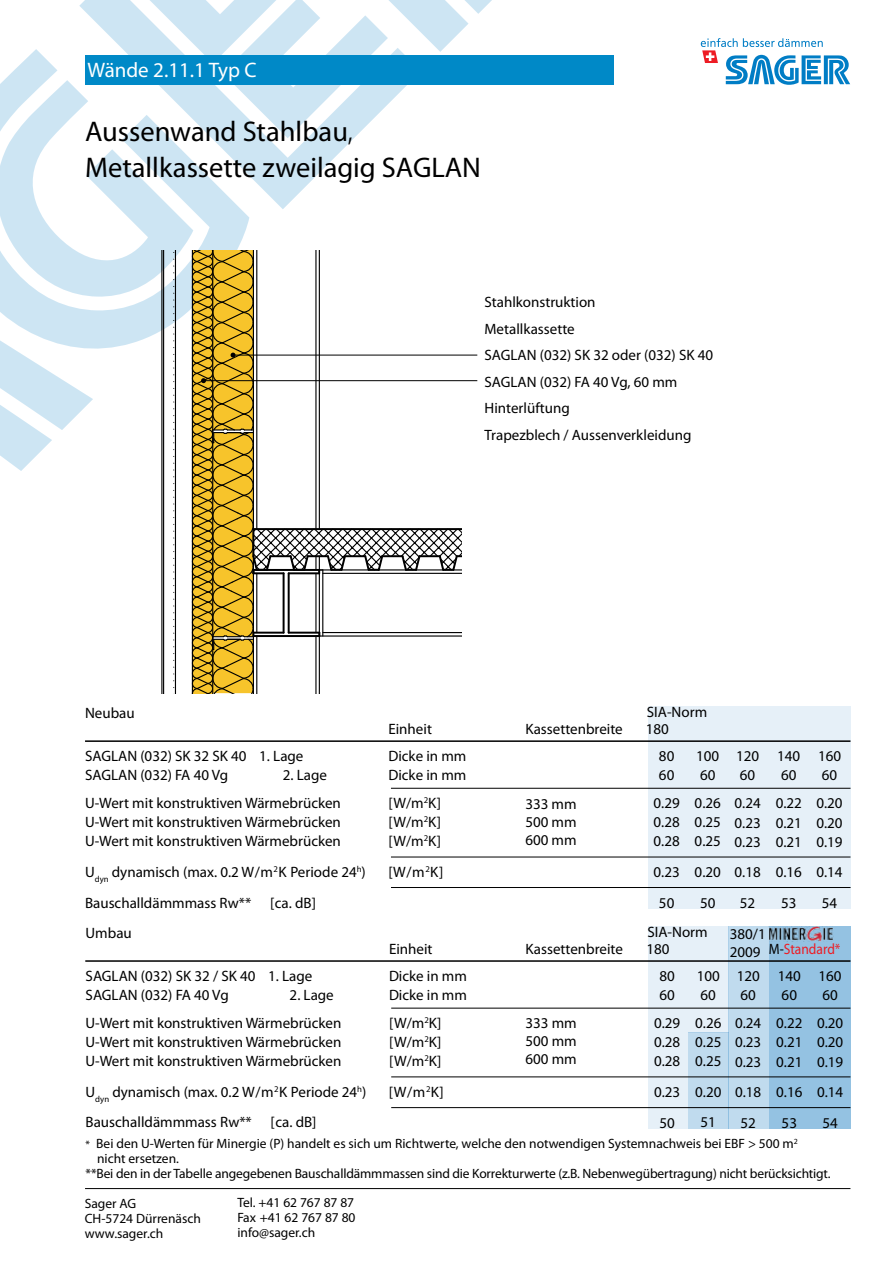
<style>
.page{position:relative;width:893px;height:1263px;background:#fff}
.page>*{position:absolute;margin:0;border:0;box-sizing:border-box;transform-origin:0 0}
.t1{font:28.5px/36px "Myriad Pro";color:#000}
.t2{font:21px "Myriad Pro";color:#fff}
.t3{font:15px/19px "Myriad Pro";color:#000}
.t4{font:15px "Myriad Pro";color:#ed1c24;scale:.9 1}
.t5{font:13.5px/15px "Myriad Pro";color:#000}
.s1{color:#000}
.s2{font-size:10.8px}
</style>
<div class="page">
<hr style="left:85px;top:1188px;width:765px;height:1px;background:#000">
<div style="left:648px;top:706px;width:202px;height:203px;background:#e6f0f8"></div>
<div style="left:769px;top:926px;width:81px;height:203px;background:#94c2e2"></div>
<div style="left:728px;top:926px;width:41px;height:203px;background:#c0dbee"></div>
<div style="left:688px;top:926px;width:40px;height:106px;background:#e6f0f8"></div>
<div style="left:688px;top:1032px;width:40px;height:97px;background:#c0dbee"></div>
<div style="left:648px;top:926px;width:40px;height:203px;background:#e6f0f8"></div>
<hr style="left:85px;top:960px;width:765px;height:2px;background:#000">
<hr style="left:391px;top:1008px;width:459px;height:1px;background:#000">
<hr style="left:391px;top:1077px;width:459px;height:1px;background:#000">
<hr style="left:391px;top:1107px;width:459px;height:1px;background:#000">
<img style="left:769px;top:926px;width:64px;height:15px">
<hr style="left:85px;top:740px;width:765px;height:2px;background:#000">
<hr style="left:391px;top:788px;width:459px;height:1px;background:#000">
<hr style="left:391px;top:857px;width:459px;height:1px;background:#000">
<hr style="left:391px;top:887px;width:459px;height:1px;background:#000">
<svg style="left:0;top:0;width:492px;height:694px"></svg>
<div style="left:85px;top:55px;width:529px;height:30px;background:#0089c7"></div>
<svg style="left:701px;top:38px;width:149px;height:47px"></svg>
<h2 class="t2" style="left:88px;top:57px;width:171px">Wände 2.11.1 Typ C</h2>
<h1 class="t1" style="left:85px;top:113px;width:397px">Aussenwand Stahlbau,<br>Metallkassette zweilagig SAGLAN</h1>
<p class="t3" style="left:484px;top:289px;width:230px;line-height:26.4px">Stahlkonstruktion<br>Metallkassette<br>SAGLAN (032) SK 32 oder (032) SK 40<br>SAGLAN (032) FA 40 Vg, 60 mm<br>Hinterlüftung<br>Trapezblech / Aussenverkleidung</p>
<p class="t3" style="left:85px;top:703px;width:51px">Neubau</p>
<p class="t3" style="left:388px;top:719px;width:45px">Einheit</p>
<p class="t3" style="left:85px;top:746px;width:220px">SAGLAN (032) SK 32 SK 40 1. Lage</p>
<p class="t3" style="left:388px;top:746px;width:79px">Dicke in mm</p>
<p class="t3" style="left:85px;top:765px;width:145px">SAGLAN (032) FA 40 Vg</p>
<p class="t3" style="left:283px;top:765px;width:46px">2. Lage</p>
<p class="t3" style="left:388px;top:765px;width:79px">Dicke in mm</p>
<p class="t3" style="left:85px;top:793px;width:257px">U-Wert mit konstruktiven Wärmebrücken</p>
<p class="t3" style="left:388px;top:793px;width:54px">[W/m<sup>2</sup>K]</p>
<p class="t3" style="left:85px;top:812px;width:257px">U-Wert mit konstruktiven Wärmebrücken</p>
<p class="t3" style="left:388px;top:812px;width:54px">[W/m<sup>2</sup>K]</p>
<p class="t3" style="left:85px;top:831px;width:257px">U-Wert mit konstruktiven Wärmebrücken</p>
<p class="t3" style="left:388px;top:831px;width:54px">[W/m<sup>2</sup>K]</p>
<p class="t3" style="left:85px;top:862px;width:282px">U<sub>dyn</sub> dynamisch (max. 0.2 W/m<sup>2</sup>K Periode 24<sup>h</sup>)</p>
<p class="t3" style="left:388px;top:862px;width:56px">[W/m<sup>2</sup>K]</p>
<p class="t3" style="left:85px;top:893px;width:232px">Bauschalldämmmass Rw** [ca. dB]</p>
<p class="t3" style="left:525px;top:719px;width:99px">Kassettenbreite</p>
<p class="t3" style="left:525px;top:794px;width:53px;line-height:18px;text-align:justify">333 mm 500 mm 600 mm</p>
<p class="t3" style="left:647px;top:702px;width:62px">SIA-Norm</p>
<p class="t3" style="left:696px;top:746px;width:25px">100<br>60</p>
<p class="t3" style="left:695px;top:793px;width:28px;text-align:justify">0.26<br>0.25<br>0.25</p>
<p class="t3" style="left:695px;top:856px;width:28px;line-height:30.6px;text-align:center">0.20<br>50</p>
<p class="t3" style="left:659px;top:715px;width:17px;line-height:27px;text-indent:-13px">180<br>80</p>
<p class="t3" style="left:654px;top:761px;width:28px;line-height:28px;text-align:center">60<br>0.29</p>
<p class="t3" style="left:654px;top:812px;width:28px">0.28<br>0.28</p>
<p class="t3" style="left:654px;top:856px;width:28px;line-height:30.6px;text-align:center">0.23<br>50</p>
<p class="t3" style="left:736px;top:746px;width:25px">120<br>60</p>
<p class="t3" style="left:734px;top:794px;width:28px;text-align:justify">0.24<br>0.23<br>0.23</p>
<p class="t3" style="left:734px;top:857px;width:28px;line-height:30.6px;text-align:center">0.18<br>52</p>
<p class="t3" style="left:777px;top:746px;width:25px">140<br>60</p>
<p class="t3" style="left:776px;top:794px;width:28px;text-align:justify">0.22<br>0.21<br>0.21</p>
<p class="t3" style="left:776px;top:857px;width:28px;line-height:30.6px;text-align:center">0.16<br>53</p>
<p class="t3" style="left:818px;top:746px;width:25px">160<br>60</p>
<p class="t3" style="left:816px;top:794px;width:28px;text-align:justify">0.20<br>0.20<br>0.19</p>
<p class="t3" style="left:816px;top:857px;width:28px;line-height:30.6px;text-align:center">0.14<br>54</p>
<p class="t3" style="left:647px;top:922px;width:62px">SIA-Norm</p>
<p class="t3" style="left:697px;top:966px;width:25px">100<br>60</p>
<p class="t3" style="left:695px;top:1013px;width:28px;text-align:justify">0.26<br>0.25<br>0.25</p>
<p class="t3" style="left:695px;top:1076px;width:28px;line-height:30.6px;text-align:center">0.20<br>51</p>
<p class="t3" style="left:86px;top:923px;width:48px">Umbau</p>
<p class="t3" style="left:730px;top:925px;width:37px;line-height:18px">380/1<br>2009</p>
<p class="t3" style="left:525px;top:939px;width:99px">Kassettenbreite</p>
<p class="t4" style="left:769px;top:940px;width:81px"><span class="s1">M-</span>Standard*</p>
<p class="t3" style="left:389px;top:939px;width:45px">Einheit</p>
<p class="t3" style="left:659px;top:935px;width:17px;line-height:27px;text-indent:-13px">180<br>80</p>
<p class="t3" style="left:654px;top:981px;width:28px;line-height:28px;text-align:center">60<br>0.29</p>
<p class="t3" style="left:654px;top:1032px;width:28px">0.28<br>0.28</p>
<p class="t3" style="left:654px;top:1076px;width:28px;line-height:30.6px;text-align:center">0.23<br>50</p>
<p class="t3" style="left:86px;top:966px;width:228px">SAGLAN (032) SK 32 / SK 40 1. Lage</p>
<p class="t3" style="left:389px;top:966px;width:79px">Dicke in mm</p>
<p class="t3" style="left:86px;top:985px;width:145px">SAGLAN (032) FA 40 Vg</p>
<p class="t3" style="left:290px;top:985px;width:46px">2. Lage</p>
<p class="t3" style="left:389px;top:985px;width:79px">Dicke in mm</p>
<p class="t3" style="left:86px;top:1013px;width:257px">U-Wert mit konstruktiven Wärmebrücken</p>
<p class="t3" style="left:389px;top:1013px;width:54px">[W/m<sup>2</sup>K]</p>
<p class="t3" style="left:86px;top:1032px;width:257px">U-Wert mit konstruktiven Wärmebrücken</p>
<p class="t3" style="left:389px;top:1032px;width:54px">[W/m<sup>2</sup>K]</p>
<p class="t3" style="left:86px;top:1051px;width:257px">U-Wert mit konstruktiven Wärmebrücken</p>
<p class="t3" style="left:389px;top:1051px;width:54px">[W/m<sup>2</sup>K]</p>
<p class="t3" style="left:86px;top:1082px;width:282px">U<sub>dyn</sub> dynamisch (max. 0.2 W/m<sup>2</sup>K Periode 24<sup>h</sup>)</p>
<p class="t3" style="left:389px;top:1082px;width:56px">[W/m<sup>2</sup>K]</p>
<p class="t3" style="left:86px;top:1112px;width:232px">Bauschalldämmmass Rw** [ca. dB]</p>
<p class="t5" style="left:86px;top:1136px;width:714px"><span class="s2">*</span> Bei den U-Werten für Minergie (P) handelt es sich um Richtwerte, welche den notwendigen Systemnachweis bei EBF &gt; 500 m<sup>2</sup></p>
<p class="t5" style="left:97px;top:1151px;width:83px">nicht ersetzen.</p>
<p class="t5" style="left:86px;top:1166px;width:747px">**Bei den in der Tabelle angegebenen Bauschalldämmmassen sind die Korrekturwerte (z.B. Nebenwegübertragung) nicht berücksichtigt.</p>
<p class="t3" style="left:737px;top:966px;width:25px">120<br>60</p>
<p class="t3" style="left:735px;top:1013px;width:28px;text-align:justify">0.24<br>0.23<br>0.23</p>
<p class="t3" style="left:735px;top:1076px;width:28px;line-height:30.6px;text-align:center">0.18<br>52</p>
<p class="t3" style="left:778px;top:966px;width:25px">140<br>60</p>
<p class="t3" style="left:776px;top:1013px;width:28px;text-align:justify">0.22<br>0.21<br>0.21</p>
<p class="t3" style="left:776px;top:1076px;width:28px;line-height:30.6px;text-align:center">0.16<br>53</p>
<p class="t3" style="left:819px;top:966px;width:25px">160<br>60</p>
<p class="t3" style="left:817px;top:1013px;width:28px;text-align:justify">0.20<br>0.20<br>0.19</p>
<p class="t3" style="left:817px;top:1076px;width:28px;line-height:30.6px;text-align:center">0.14<br>54</p>
<p class="t3" style="left:525px;top:1014px;width:53px;line-height:18px;text-align:justify">333 mm 500 mm 600 mm</p>
<p class="t5" style="left:85px;top:1195px;width:118px">Sager AG<br>CH-5724 Dürrenäsch www.sager.ch</p>
<p class="t5" style="left:237px;top:1195px;width:120px;text-align:justify">Tel. +41 62 767 87 87<br>Fax +41 62 767 87 80 info@sager.ch</p>
</div>
